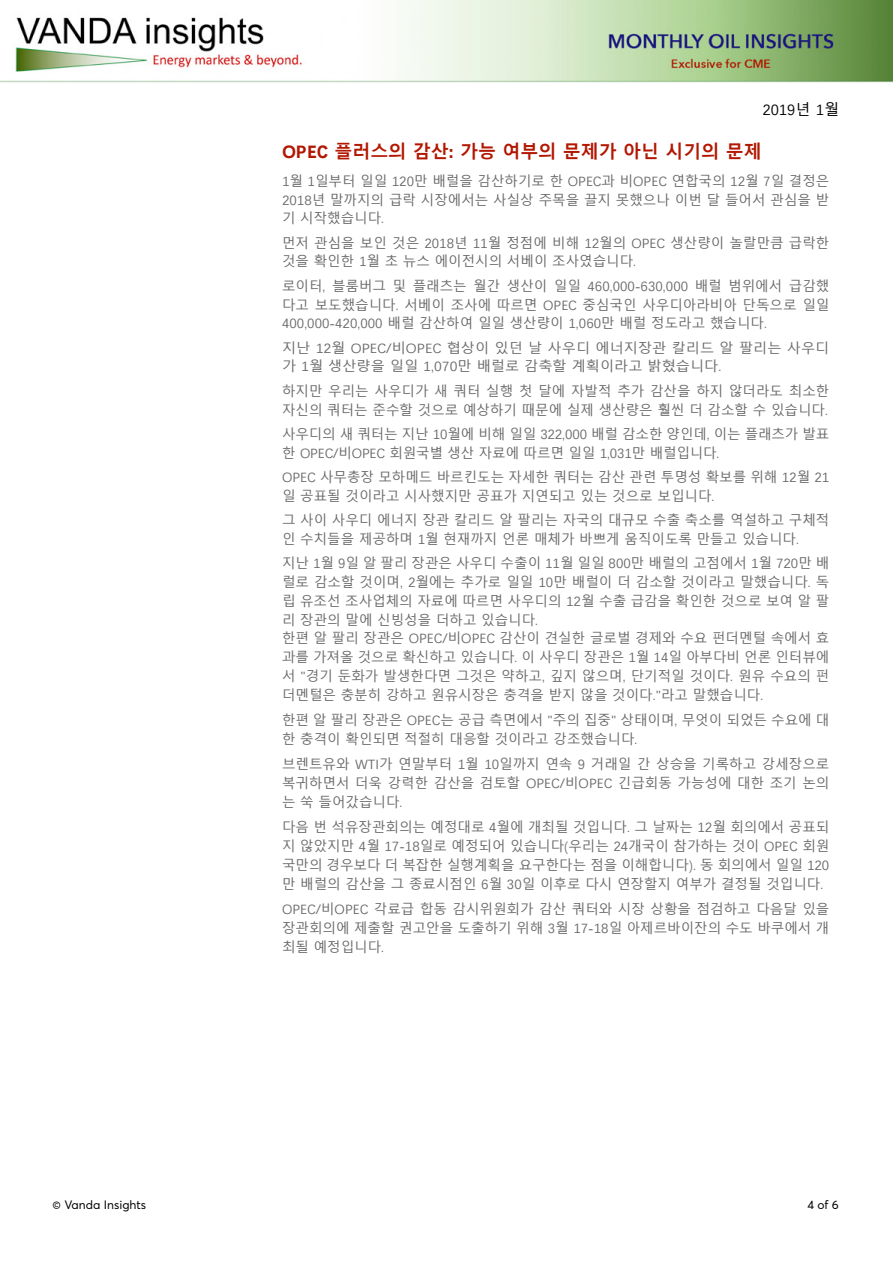
<style>
.page{position:relative;width:893px;height:1263px;background:#fff}
.page>*{position:absolute;margin:0;border:0;box-sizing:border-box;transform-origin:0 0}
.t1{font:700 18px "Malgun Gothic";color:#b21701}
.t2{font:15px "Malgun Gothic";color:#000}
.t3{font:13.5px/18.8px "Malgun Gothic";color:#69696a}
.t4{font:13.5px/18.8px "Malgun Gothic";color:#69696a;scale:1.05 1}
.t5{font:12px "Averta";color:#000}
</style>
<div class="page">
<img style="left:0;top:0;width:893px;height:82px">
<p class="t2" style="left:762px;top:100px;width:78px">2019년 1월</p>
<h1 class="t1" style="left:282px;top:140px;width:481px">OPEC 플러스의 감산: 가능 여부의 문제가 아닌 시기의 문제</h1>
<p class="t3" style="left:282px;top:171px;width:549px;text-align:justify">1월 1일부터 일일 120만 배럴을 감산하기로 한 OPEC과 비OPEC 연합국의 12월 7일 결정은 2018년 말까지의 급락 시장에서는 사실상 주목을 끌지 못했으나 이번 달 들어서 관심을 받 기 시작했습니다.</p>
<p class="t3" style="left:282px;top:233px;width:549px">먼저 관심을 보인 것은 2018년 11월 정점에 비해 12월의 OPEC 생산량이 놀랄만큼 급락한 것을 확인한 1월 초 뉴스 에이전시의 서베이 조사였습니다.</p>
<p class="t3" style="left:282px;top:276px;width:549px;text-align:justify">로이터, 블룸버그 및 플래츠는 월간 생산이 일일 460,000-630,000 배럴 범위에서 급감했 다고 보도했습니다. 서베이 조사에 따르면 OPEC 중심국인 사우디아라비아 단독으로 일일 400,000-420,000 배럴 감산하여 일일 생산량이 1,060만 배럴 정도라고 했습니다.</p>
<p class="t4" style="left:282px;top:338px;width:523px">지난 12월 OPEC/비OPEC 협상이 있던 날 사우디 에너지장관 칼리드 알 팔리는 사우디 가 1월 생산량을 일일 1,070만 배럴로 감축할 계획이라고 밝혔습니다.</p>
<p class="t3" style="left:282px;top:381px;width:549px">하지만 우리는 사우디가 새 쿼터 실행 첫 달에 자발적 추가 감산을 하지 않더라도 최소한 자신의 쿼터는 준수할 것으로 예상하기 때문에 실제 생산량은 훨씬 더 감소할 수 있습니다.</p>
<p class="t3" style="left:282px;top:425px;width:549px">사우디의 새 쿼터는 지난 10월에 비해 일일 322,000 배럴 감소한 양인데, 이는 플래츠가 발표 한 OPEC/비OPEC 회원국별 생산 자료에 따르면 일일 1,031만 배럴입니다.</p>
<p class="t3" style="left:282px;top:468px;width:549px">OPEC 사무총장 모하메드 바르킨도는 자세한 쿼터는 감산 관련 투명성 확보를 위해 12월 21 일 공표될 것이라고 시사했지만 공표가 지연되고 있는 것으로 보입니다.</p>
<p class="t3" style="left:282px;top:511px;width:549px">그 사이 사우디 에너지 장관 칼리드 알 팔리는 자국의 대규모 수출 축소를 역설하고 구체적 인 수치들을 제공하며 1월 현재까지 언론 매체가 바쁘게 움직이도록 만들고 있습니다.</p>
<p class="t3" style="left:282px;top:554px;width:549px">지난 1월 9일 알 팔리 장관은 사우디 수출이 11월 일일 800만 배럴의 고점에서 1월 720만 배 럴로 감소할 것이며, 2월에는 추가로 일일 10만 배럴이 더 감소할 것이라고 말했습니다. 독 립 유조선 조사업체의 자료에 따르면 사우디의 12월 수출 급감을 확인한 것으로 보여 알 팔 리 장관의 말에 신빙성을 더하고 있습니다.<br>한편 알 팔리 장관은 OPEC/비OPEC 감산이 견실한 글로벌 경제와 수요 펀더멘털 속에서 효 과를 가져올 것으로 확신하고 있습니다. 이 사우디 장관은 1월 14일 아부다비 언론 인터뷰에 서 "경기 둔화가 발생한다면 그것은 약하고, 깊지 않으며, 단기적일 것이다. 원유 수요의 펀 더멘털은 충분히 강하고 원유시장은 충격을 받지 않을 것이다."라고 말했습니다.</p>
<p class="t3" style="left:282px;top:711px;width:549px">한편 알 팔리 장관은 OPEC는 공급 측면에서 "주의 집중" 상태이며, 무엇이 되었든 수요에 대 한 충격이 확인되면 적절히 대응할 것이라고 강조했습니다.</p>
<p class="t3" style="left:282px;top:755px;width:549px;text-align:justify">브렌트유와 WTI가 연말부터 1월 10일까지 연속 9 거래일 간 상승을 기록하고 강세장으로 복귀하면서 더욱 강력한 감산을 검토할 OPEC/비OPEC 긴급회동 가능성에 대한 조기 논의 는 쑥 들어갔습니다.</p>
<p class="t3" style="left:282px;top:818px;width:549px;text-align:justify">다음 번 석유장관회의는 예정대로 4월에 개최될 것입니다. 그 날짜는 12월 회의에서 공표되 지 않았지만 4월 17-18일로 예정되어 있습니다(우리는 24개국이 참가하는 것이 OPEC 회원 국만의 경우보다 더 복잡한 실행계획을 요구한다는 점을 이해합니다). 동 회의에서 일일 120 만 배럴의 감산을 그 종료시점인 6월 30일 이후로 다시 연장할지 여부가 결정될 것입니다.</p>
<p class="t3" style="left:282px;top:900px;width:549px;text-align:justify">OPEC/비OPEC 각료급 합동 감시위원회가 감산 쿼터와 시장 상황을 점검하고 다음달 있을 장관회의에 제출할 권고안을 도출하기 위해 3월 17-18일 아제르바이잔의 수도 바쿠에서 개 최될 예정입니다.</p>
<p class="t5" style="left:53px;top:1197px;width:95px">© Vanda Insights</p>
<p class="t5" style="left:807px;top:1197px;width:33px">4 of 6</p>
</div>
